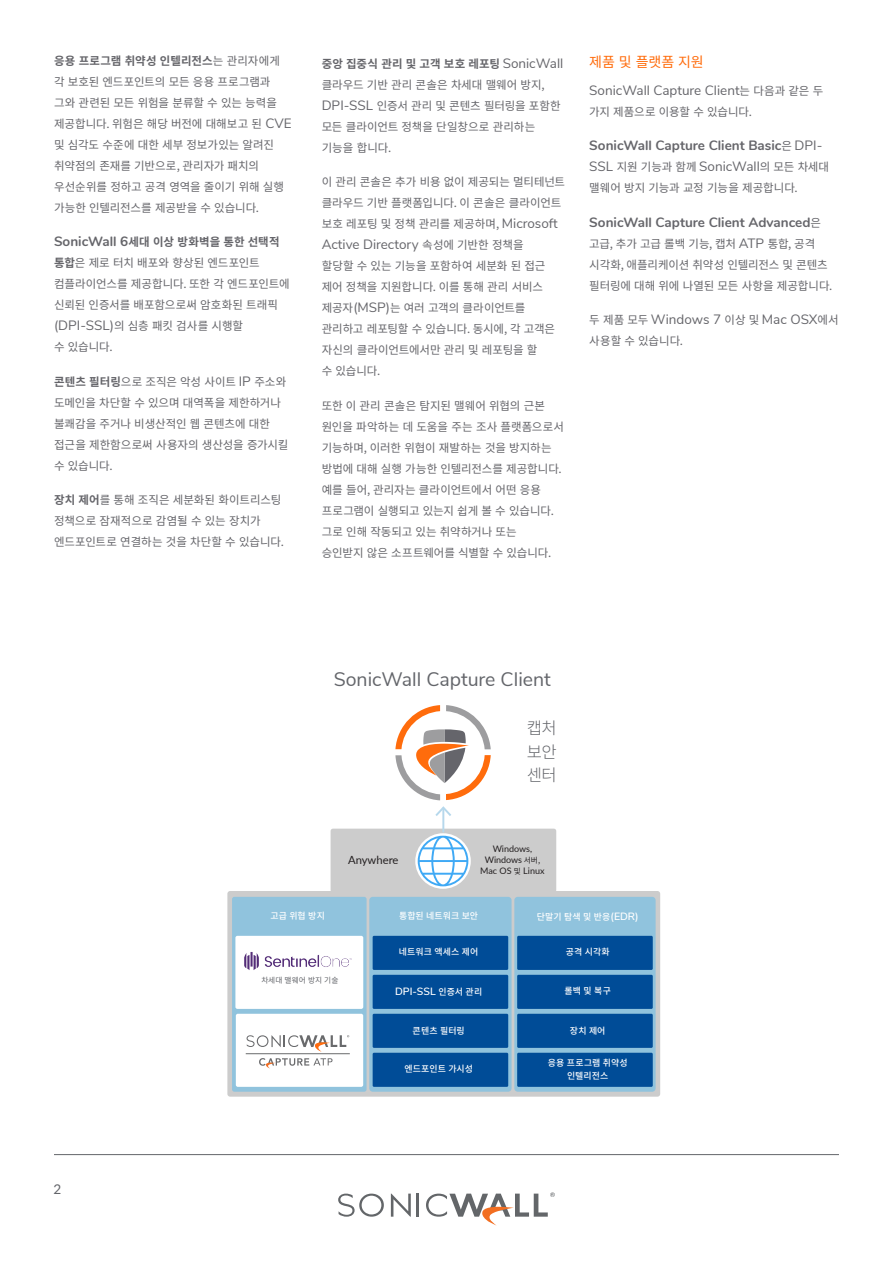
<style>
.page{position:relative;width:893px;height:1263px;background:#fff}
.page>*{position:absolute;margin:0;border:0;box-sizing:border-box;transform-origin:0 0}
.t1{font:19.5px "Nunito Sans";color:#63656a}
.t2{font:300 16.65px/23.4px "Source Han Sans KR";color:#63656a;text-align:justify}
.Section_Heading_1{font:14.1px "Source Han Sans KR";letter-spacing:-.01em;color:#ff6c0c}
.Body_Copy{font:13.5px "Nunito Sans";color:#65656a}
.Body_Copy-2{font:700 13.5px "Nunito";color:#65656a}
.t3{font:13.5px "Lato";color:#63656a}
.Body_Copy-3{font:11.55px/21px "Source Han Sans KR";letter-spacing:-.005em;color:#65656a}
.t4{font:11.25px "Lato";color:#231f20}
.t5{font:600 10.5px "Nunito Sans";color:#fff}
.t6{font:9px/10.8px "Lato";color:#231f20;text-align:center}
.t7{font:500 8.85px/12.6px "Source Han Sans KR";letter-spacing:.01em;color:#fff;text-align:center}
.t8{font:7.65px "Source Han Sans KR";letter-spacing:.005em;color:#63656a}
.s1{font-weight:700}
.s2{font-family:"Nunito Sans";font-size:13.5px}
.s3{font-family:"Nunito";font-weight:700;font-size:13.5px}
.s4{font-family:"Source Han Sans KR";font-size:11.55px}
.s5{font-family:"Source Han Sans KR";font-weight:400;font-size:11.55px}
.s6{font-family:"Nunito Sans";font-weight:400}
.s7{font-family:"Source Han Sans KR";font-size:7.65px}
.s8{font-family:"Source Han Sans KR";font-weight:500;font-size:8.85px}
.s9{font-family:"Nunito Sans";font-weight:600;font-size:10.5px}
</style>
<div class="page">
<hr style="left:54px;top:1154px;width:785px;height:1px;background:#63656a">
<svg style="left:391px;top:1193px;width:20px;height:24px"></svg>
<hr style="left:417px;top:1193px;width:2px;height:24px;background:#636669">
<svg style="left:338px;top:1193px;width:46px;height:24px"></svg>
<svg style="left:426px;top:1192px;width:129px;height:33px"></svg>
<div style="left:227px;top:891px;width:433px;height:206px;background:#ccc;border-radius:3px"></div>
<div style="left:232px;top:897px;width:135px;height:195px;background:#90c3dd;border-radius:2px"></div>
<div style="left:369px;top:897px;width:143px;height:195px;background:#90c3dd;border-radius:3px"></div>
<div style="left:514px;top:897px;width:142px;height:195px;background:#90c3dd;border-radius:3px"></div>
<div style="left:331px;top:829px;width:225px;height:63px;background:#ccc;border-radius:2px"></div>
<hr style="left:442px;top:808px;width:2px;height:23px;background:#b6d8ec">
<svg style="left:435px;top:806px;width:16px;height:10px"></svg>
<svg style="left:415px;top:833px;width:56px;height:56px"></svg>
<svg style="left:418px;top:836px;width:50px;height:50px;background:#c3e1f6"></svg>
<div style="left:373px;top:975px;width:135px;height:34px;background:#004c97"></div>
<div style="left:517px;top:975px;width:136px;height:34px;background:#004c97"></div>
<div style="left:373px;top:936px;width:135px;height:34px;background:#004c97"></div>
<div style="left:235px;top:936px;width:128px;height:73px;background:#fff;border-radius:2px"></div>
<div style="left:236px;top:1014px;width:127px;height:73px;background:#fff;border-radius:2px"></div>
<div style="left:517px;top:936px;width:136px;height:34px;background:#004c97"></div>
<div style="left:373px;top:1053px;width:135px;height:34px;background:#004c97"></div>
<div style="left:517px;top:1053px;width:136px;height:34px;background:#004c97"></div>
<div style="left:373px;top:1014px;width:135px;height:34px;background:#004c97"></div>
<div style="left:517px;top:1014px;width:136px;height:34px;background:#004c97"></div>
<img style="left:244px;top:952px;width:107px;height:18px">
<svg style="left:395px;top:705px;width:96px;height:95px"></svg>
<svg style="left:247px;top:1035px;width:102px;height:17px"></svg>
<svg style="left:259px;top:1058px;width:73px;height:10px"></svg>
<hr style="left:246px;top:1053px;width:104px;height:1px;background:#696a6c">
<p class="Body_Copy-3" style="left:54px;top:50px;width:239px"><span class="s1">응용 프로그램 취약성 인텔리전스</span>는 관리자에게 각 보호된 엔드포인트의 모든 응용 프로그램과 그와 관련된 모든 위험을 분류할 수 있는 능력을 제공합니다. 위험은 해당 버전에 대해보고 된 <span class="s2">CVE </span>및 심각도 수준에 대한 세부 정보가있는 알려진 취약점의 존재를 기반으로, 관리자가 패치의 우선순위를 정하고 공격 영역을 줄이기 위해 실행 가능한 인텔리전스를 제공받을 수 있습니다.</p>
<p class="Body_Copy-3" style="left:54px;top:232px;width:237px"><span class="s3">SonicWall 6</span><span class="s1">세대 이상 방화벽을 통한 선택적 통합</span>은 제로 터치 배포와 향상된 엔드포인트 컴플라이언스를 제공합니다. 또한 각 엔드포인트에 신뢰된 인증서를 배포함으로써 암호화된 트래픽 <span class="s2">(DPI-SSL)</span>의 심층 패킷 검사를 시행할<br>수 있습니다.</p>
<p class="Body_Copy-3" style="left:54px;top:371px;width:236px"><span class="s1">콘텐츠 필터링</span>으로 조직은 악성 사이트 <span class="s2">IP</span> 주소와 도메인을 차단할 수 있으며 대역폭을 제한하거나 불쾌감을 주거나 비생산적인 웹 콘텐츠에 대한 접근을 제한함으로써 사용자의 생산성을 증가시킬 수 있습니다.</p>
<p class="Body_Copy-3" style="left:54px;top:490px;width:231px"><span class="s1">장치 제어</span>를 통해 조직은 세분화된 화이트리스팅 정책으로 잠재적으로 감염될 수 있는 장치가 엔드포인트로 연결하는 것을 차단할 수 있습니다.</p>
<p class="Body_Copy-3" style="left:322px;top:53px;width:243px"><span class="s1">중앙 집중식 관리 및 고객 보호 레포팅</span> <span class="s2">SonicWall </span>클라우드 기반 관리 콘솔은 차세대 맬웨어 방지,<br><span class="s2">DPI-SSL</span> 인증서 관리 및 콘텐츠 필터링을 포함한 모든 클라이언트 정책을 단일창으로 관리하는 기능을 합니다.</p>
<p class="Body_Copy-3" style="left:322px;top:172px;width:245px">이 관리 콘솔은 추가 비용 없이 제공되는 멀티테넌트 클라우드 기반 플랫폼입니다. 이 콘솔은 클라이언트 보호 레포팅 및 정책 관리를 제공하며, <span class="s2">Microsoft</span></p>
<p class="Body_Copy" style="left:322px;top:235px;width:203px">Active Directory <span class="s4">속성에 기반한 정책을</span></p>
<p class="Body_Copy-3" style="left:322px;top:256px;width:235px">할당할 수 있는 기능을 포함하여 세분화 된 접근 제어 정책을 지원합니다. 이를 통해 관리 서비스 제공자<span class="s2">(MSP)</span>는 여러 고객의 클라이언트를 관리하고 레포팅할 수 있습니다. 동시에, 각 고객은 자신의 클라이언트에서만 관리 및 레포팅을 할<br>수 있습니다.</p>
<p class="Body_Copy-3" style="left:322px;top:395px;width:244px">또한 이 관리 콘솔은 탐지된 맬웨어 위협의 근본 원인을 파악하는 데 도움을 주는 조사 플랫폼으로서 기능하며, 이러한 위협이 재발하는 것을 방지하는 방법에 대해 실행 가능한 인텔리전스를 제공합니다. 예를 들어, 관리자는 클라이언트에서 어떤 응용 프로그램이 실행되고 있는지 쉽게 볼 수 있습니다. 그로 인해 작동되고 있는 취약하거나 또는<br>승인받지 않은 소프트웨어를 식별할 수 있습니다.</p>
<p class="Section_Heading_1" style="left:589px;top:54px;width:116px">제품 및 플랫폼 지원</p>
<p class="Body_Copy" style="left:589px;top:80px;width:235px">SonicWall Capture Client<span class="s4">는 다음과 같은 두</span></p>
<p class="Body_Copy-3" style="left:589px;top:101px;width:164px">가지 제품으로 이용할 수 있습니다.</p>
<p class="Body_Copy-2" style="left:589px;top:136px;width:235px">SonicWall Capture Client Basic<span class="s5">은</span> <span class="s6">DPI-</span></p>
<p class="Body_Copy-3" style="left:589px;top:157px;width:241px"><span class="s2">SSL</span> 지원 기능과 함께 <span class="s2">SonicWall</span>의 모든 차세대 맬웨어 방지 기능과 교정 기능을 제공합니다.</p>
<p class="Body_Copy-2" style="left:589px;top:212px;width:233px">SonicWall Capture Client Advanced<span class="s5">은</span></p>
<p class="Body_Copy-3" style="left:589px;top:233px;width:245px">고급, 추가 고급 롤백 기능, 캡처 <span class="s2">ATP</span> 통합, 공격 시각화, 애플리케이션 취약성 인텔리전스 및 콘텐츠 필터링에 대해 위에 나열된 모든 사항을 제공합니다.</p>
<p class="Body_Copy" style="left:589px;top:310px;width:251px"><span class="s4">두 제품 모두</span> Windows 7 <span class="s4">이상 및</span> Mac OSX<span class="s4">에서</span></p>
<p class="Body_Copy-3" style="left:589px;top:331px;width:95px">사용할 수 있습니다.</p>
<p class="t1" style="left:334px;top:665px;width:219px">SonicWall Capture Client</p>
<p class="t2" style="left:527px;top:717px;width:32px">캡처 보안 센터</p>
<p class="t4" style="left:348px;top:851px;width:52px">Anywhere</p>
<p class="t6" style="left:480px;top:843px;width:66px">Windows,<br>Windows <span class="s7">서버,<br></span>Mac OS <span class="s7">및</span> Linux</p>
<p class="t3" style="left:53px;top:1179px;width:9px">2</p>
<p class="t7" style="left:271px;top:910px;width:56px">고급 위협 방지</p>
<p class="t7" style="left:399px;top:910px;width:80px">통합된 네트워크 보안</p>
<p class="t7" style="left:399px;top:946px;width:81px">네트워크 액세스 제어</p>
<p class="t5" style="left:395px;top:984px;width:89px">DPI-SSL <span class="s8">인증서 관리</span></p>
<p class="t8" style="left:261px;top:976px;width:78px">차세대 맬웨어 방지 기술</p>
<p class="t7" style="left:413px;top:1025px;width:54px">콘텐츠 필터링</p>
<p class="t7" style="left:404px;top:1063px;width:70px">엔드포인트 가시성</p>
<p class="t7" style="left:537px;top:911px;width:104px">단말기 탐색 및 반응<span class="s9">(EDR)</span></p>
<p class="t7" style="left:566px;top:946px;width:46px">공격 시각화</p>
<p class="t7" style="left:564px;top:985px;width:48px">롤백 및 복구</p>
<p class="t7" style="left:570px;top:1025px;width:37px">장치 제어</p>
<p class="t7" style="left:548px;top:1056px;width:81px">응용 프로그램 취약성 인텔리전스</p>
</div>
